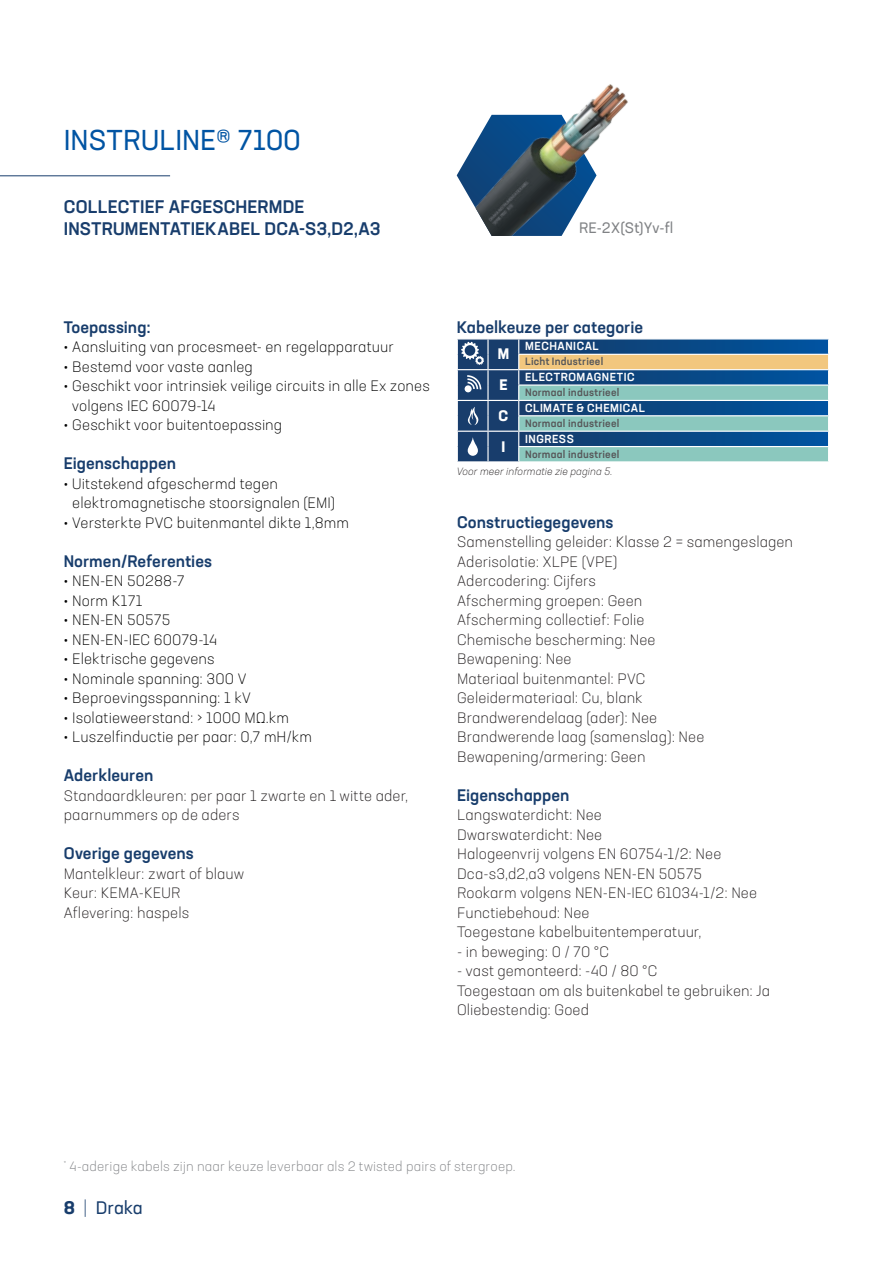
<style>
.page{position:relative;width:893px;height:1263px;background:#fff}
.page>*{position:absolute;margin:0;border:0;box-sizing:border-box;transform-origin:0 0}
.t1{font:28.5px "Neusa Next Std";letter-spacing:.005em;color:#0154a3}
.t2{font:500 18px/21.6px "Neusa Next Std";letter-spacing:.01em;color:#183d6c}
.t3{font:18px "Neusa Next Std";letter-spacing:-.005em;color:#183d6c}
.t4{font:500 16.5px "Neusa Next Std";color:#183d6c}
.t5{font:300 15px/19.5px "Neusa Next Std";letter-spacing:.005em;color:#231f20}
.t6{font:300 15px/19.5px "Neusa Next Std";letter-spacing:.005em;color:#000}
.t7{font:15px "Neusa Next Std";letter-spacing:.025em;color:#808285}
.t8{font:700 15px "Neusa Next Std";color:#fff}
.t9{font:300 13.5px "Neusa Next Std";letter-spacing:.01em;color:#808285}
.t10{font:500 11.55px "Neusa Next Std";letter-spacing:.045em;color:#fff}
.t11{font:500 10.5px "Neusa Next Std";letter-spacing:.02em;color:#57585a}
.t12{font:italic 300 10.5px "Neusa Next Std";letter-spacing:.015em;color:#231f20}
.s1{font-weight:700}
.s2{font-weight:300}
</style>
<div class="page">
<hr style="left:0;top:176px;width:170px;height:1px;background:#183d6c">
<img style="left:457px;top:84px;width:171px;height:152px">
<svg style="left:457px;top:339px;width:372px;height:123px;background:#5c879b"></svg>
<svg style="left:468px;top:437px;width:10px;height:19px"></svg>
<h1 class="t1" style="left:64px;top:122px;width:239px">INSTRULINE® 7100</h1>
<p class="t2" style="left:64px;top:196px;width:318px">COLLECTIEF AFGESCHERMDE<br>INSTRUMENTATIEKABEL DCA-S3,D2,A3</p>
<p class="t7" style="left:579px;top:218px;width:96px">RE-2X(St)Yv-fl</p>
<p class="t4" style="left:64px;top:316px;width:88px">Toepassing:</p>
<p class="t6" style="left:64px;top:337px;width:331px">• Aansluiting van procesmeet- en regelapparatuur</p>
<p class="t6" style="left:64px;top:356px;width:191px">• Bestemd voor vaste aanleg</p>
<p class="t6" style="left:72px;top:376px;width:359px;text-indent:-9px">• Geschikt voor intrinsiek veilige circuits in alle Ex zones volgens IEC 60079-14</p>
<p class="t6" style="left:64px;top:415px;width:220px">• Geschikt voor buitentoepassing</p>
<p class="t4" style="left:64px;top:453px;width:114px">Eigenschappen</p>
<p class="t6" style="left:72px;top:473px;width:264px;text-indent:-9px">• Uitstekend afgeschermd tegen elektromagnetische stoorsignalen (EMI)</p>
<p class="t6" style="left:64px;top:512px;width:287px">• Versterkte PVC buitenmantel dikte 1,8mm</p>
<p class="t4" style="left:64px;top:550px;width:150px">Normen/Referenties</p>
<p class="t6" style="left:64px;top:571px;width:122px">• NEN-EN 50288-7</p>
<p class="t6" style="left:64px;top:590px;width:80px">• Norm K171</p>
<p class="t6" style="left:64px;top:610px;width:108px">• NEN-EN 50575</p>
<p class="t6" style="left:64px;top:629px;width:155px">• NEN-EN-IEC 60079-14</p>
<p class="t6" style="left:64px;top:649px;width:152px">• Elektrische gegevens</p>
<p class="t6" style="left:64px;top:668px;width:184px">• Nominale spanning: 300 V</p>
<p class="t6" style="left:64px;top:688px;width:189px">• Beproevingsspanning: 1 kV</p>
<p class="t6" style="left:64px;top:707px;width:227px">• Isolatieweerstand: &gt; 1000 MΩ.km</p>
<p class="t6" style="left:64px;top:727px;width:250px">• Luszelfinductie per paar: 0,7 mH/km</p>
<p class="t4" style="left:64px;top:765px;width:91px">Aderkleuren</p>
<p class="t5" style="left:64px;top:785px;width:346px">Standaardkleuren: per paar 1 zwarte en 1 witte ader, paarnummers op de aders</p>
<p class="t4" style="left:64px;top:843px;width:132px">Overige gegevens</p>
<p class="t5" style="left:64px;top:863px;width:182px">Mantelkleur: zwart of blauw<br>Keur: KEMA-KEUR<br>Aflevering: haspels</p>
<p class="t4" style="left:457px;top:316px;width:188px">Kabelkeuze per categorie</p>
<p class="t8" style="left:498px;top:344px;width:13px">M</p>
<p class="t10" style="left:525px;top:339px;width:75px">MECHANICAL</p>
<p class="t11" style="left:525px;top:355px;width:80px">Licht Industrieel</p>
<p class="t8" style="left:499px;top:375px;width:10px">E</p>
<p class="t8" style="left:498px;top:406px;width:11px">C</p>
<p class="t10" style="left:525px;top:370px;width:111px">ELECTROMAGNETIC</p>
<p class="t11" style="left:525px;top:386px;width:96px">Normaal industrieel</p>
<p class="t10" style="left:525px;top:400px;width:121px">CLIMATE &amp; CHEMICAL</p>
<p class="t11" style="left:525px;top:416px;width:96px">Normaal industrieel</p>
<p class="t10" style="left:525px;top:431px;width:50px">INGRESS</p>
<p class="t11" style="left:525px;top:447px;width:96px">Normaal industrieel</p>
<p class="t12" style="left:457px;top:465px;width:157px">Voor meer informatie zie pagina 5.</p>
<p class="t8" style="left:501px;top:436px;width:5px">I</p>
<p class="t4" style="left:457px;top:511px;width:158px">Constructiegegevens</p>
<p class="t5" style="left:457px;top:532px;width:338px">Samenstelling geleider: Klasse 2 = samengeslagen<br>Aderisolatie: XLPE (VPE)<br>Adercodering: Cijfers<br>Afscherming groepen: Geen<br>Afscherming collectief: Folie<br>Chemische bescherming: Nee<br>Bewapening: Nee<br>Materiaal buitenmantel: PVC<br>Geleidermateriaal: Cu, blank<br>Brandwerendelaag (ader): Nee<br>Brandwerende laag (samenslag): Nee<br>Bewapening/armering: Geen</p>
<p class="t4" style="left:457px;top:784px;width:114px">Eigenschappen</p>
<p class="t5" style="left:457px;top:805px;width:301px">Langswaterdicht: Nee<br>Dwarswaterdicht: Nee<br>Halogeenvrij volgens EN 60754-1/2: Nee<br>Dca-s3,d2,a3 volgens NEN-EN 50575<br>Rookarm volgens NEN-EN-IEC 61034-1/2: Nee<br>Functiebehoud: Nee<br>Toegestane kabelbuitentemperatuur,</p>
<p class="t5" style="left:457px;top:941px;width:154px">- in beweging: 0 / 70 °C</p>
<p class="t5" style="left:457px;top:961px;width:315px">- vast gemonteerd: -40 / 80 °C<br>Toegestaan om als buitenkabel te gebruiken: Ja<br>Oliebestendig: Goed</p>
<p class="t9" style="left:64px;top:1158px;width:453px"><sup>*</sup> 4-aderige kabels zijn naar keuze leverbaar als 2 twisted pairs of stergroep.</p>
<p class="t3" style="left:64px;top:1196px;width:81px"><span class="s1">8</span> <span class="s2">|</span> Draka</p>
</div>
